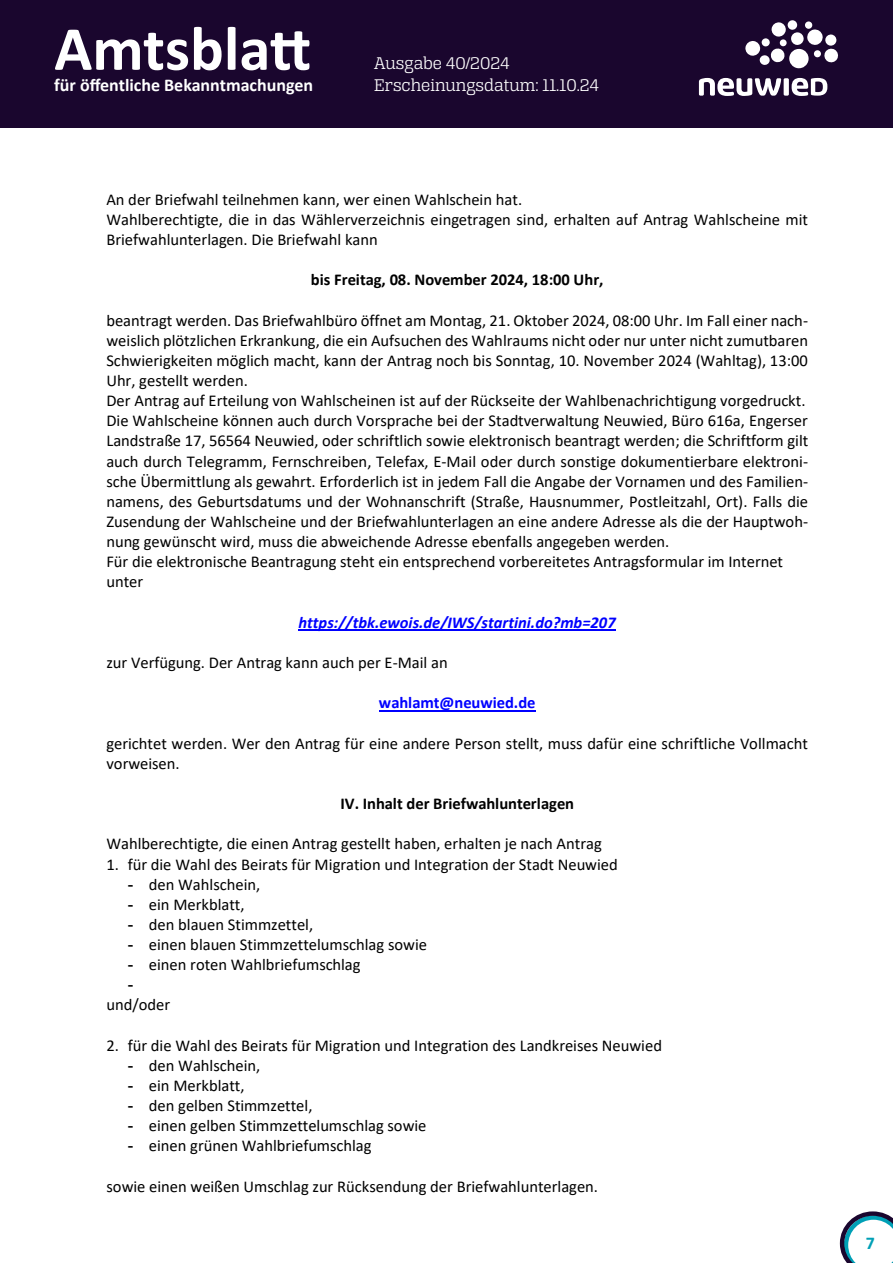
<style>
.page{position:relative;width:893px;height:1263px;background:#fff}
.page>*{position:absolute;margin:0;border:0;box-sizing:border-box;transform-origin:0 0}
.t1{font:700 63px "Calibri";color:#fff}
.t2{font:18px/21.6px "Alianza Slab 300";color:#fff}
.t3{font:700 18px "Calibri";color:#fff}
.t4{font:700 18px "Calibri";color:#00a0b6}
.t5{font:16.5px/20.1px "Calibri";color:#000}
.t6{font:700 16.5px "Calibri";letter-spacing:-.005em;color:#000}
.t7{font:italic 700 16.5px "Calibri";color:#00f}
.t8{font:700 16.5px "Calibri";letter-spacing:-.005em;color:#00f}
.t9{font:16.5px "Arial";color:#000}
.s1{font-family:"Arial"}
</style>
<div class="page">
<svg style="left:840px;top:1211px;width:53px;height:52px"></svg>
<div style="left:0;top:0;width:893px;height:128px;background:#1a062e"></div>
<svg style="left:745px;top:22px;width:93px;height:47px"></svg>
<div style="left:787px;top:20px;width:10px;height:10px;background:#fff;border-radius:50%"></div>
<svg style="left:699px;top:78px;width:128px;height:18px"></svg>
<hr style="left:298px;top:630px;width:318px;height:1px;background:#00f">
<hr style="left:379px;top:710px;width:157px;height:1px;background:#00f">
<h1 class="t1" style="left:54px;top:4px;width:258px">Amtsblatt</h1>
<p class="t3" style="left:54px;top:73px;width:260px">für öffentliche Bekanntmachungen</p>
<p class="t2" style="left:374px;top:53px;width:227px">Ausgabe 40/2024<br>Erscheinungsdatum: 11.10.24</p>
<p class="t5" style="left:106px;top:189px;width:703px">An der Briefwahl teilnehmen kann, wer einen Wahlschein hat.<br>Wahlberechtigte, die in das Wählerverzeichnis eingetragen sind, erhalten auf Antrag Wahlscheine mit<br>Briefwahlunterlagen. Die Briefwahl kann</p>
<p class="t6" style="left:311px;top:268px;width:294px">bis Freitag, 08. November 2024, 18:00 Uhr,</p>
<p class="t5" style="left:106px;top:310px;width:703px">beantragt werden. Das Briefwahlbüro öffnet am Montag, 21. Oktober 2024, 08:00 Uhr. Im Fall einer nach&shy;weislich plötzlichen Erkrankung, die ein Aufsuchen des Wahlraums nicht oder nur unter nicht zumutbaren Schwierigkeiten möglich macht, kann der Antrag noch bis Sonntag, 10. November 2024 (Wahltag), 13:00<br>Uhr, gestellt werden.<br>Der Antrag auf Erteilung von Wahlscheinen ist auf der Rückseite der Wahlbenachrichtigung vorgedruckt.<br>Die Wahlscheine können auch durch Vorsprache bei der Stadtverwaltung Neuwied, Büro 616a, Engerser Landstraße 17, 56564 Neuwied, oder schriftlich sowie elektronisch beantragt werden; die Schriftform gilt auch durch Telegramm, Fernschreiben, Telefax, E-Mail oder durch sonstige dokumentierbare elektroni&shy;sche Übermittlung als gewahrt. Erforderlich ist in jedem Fall die Angabe der Vornamen und des Familien&shy;namens, des Geburtsdatums und der Wohnanschrift (Straße, Hausnummer, Postleitzahl, Ort). Falls die Zusendung der Wahlscheine und der Briefwahlunterlagen an eine andere Adresse als die der Hauptwoh&shy;nung gewünscht wird, muss die abweichende Adresse ebenfalls angegeben werden.<br>Für die elektronische Beantragung steht ein entsprechend vorbereitetes Antragsformular im Internet unter</p>
<p class="t7" style="left:298px;top:610px;width:319px">https://tbk.ewois.de/IWS/startini.do?mb=207</p>
<p class="t5" style="left:106px;top:652px;width:343px">zur Verfügung. Der Antrag kann auch per E-Mail an</p>
<p class="t8" style="left:379px;top:691px;width:158px">wahlamt@neuwied.de</p>
<p class="t5" style="left:106px;top:733px;width:703px">gerichtet werden. Wer den Antrag für eine andere Person stellt, muss dafür eine schriftliche Vollmacht vorweisen.</p>
<p class="t6" style="left:340px;top:792px;width:235px">IV. Inhalt der Briefwahlunterlagen</p>
<p class="t5" style="left:106px;top:833px;width:497px">Wahlberechtigte, die einen Antrag gestellt haben, erhalten je nach Antrag</p>
<p class="t5" style="left:106px;top:853px;width:513px">1. für die Wahl des Beirats für Migration und Integration der Stadt Neuwied</p>
<p class="t5" style="left:128px;top:874px;width:134px"><span class="s1">-</span> den Wahlschein,</p>
<p class="t5" style="left:128px;top:894px;width:118px"><span class="s1">-</span> ein Merkblatt,</p>
<p class="t5" style="left:128px;top:914px;width:187px"><span class="s1">-</span> den blauen Stimmzettel,</p>
<p class="t5" style="left:128px;top:934px;width:301px"><span class="s1">-</span> einen blauen Stimmzettelumschlag sowie</p>
<p class="t5" style="left:128px;top:954px;width:234px"><span class="s1">-</span> einen roten Wahlbriefumschlag</p>
<p class="t9" style="left:128px;top:973px;width:7px">-</p>
<p class="t5" style="left:106px;top:994px;width:65px">und/oder</p>
<p class="t5" style="left:106px;top:1035px;width:557px">2. für die Wahl des Beirats für Migration und Integration des Landkreises Neuwied</p>
<p class="t5" style="left:128px;top:1055px;width:134px"><span class="s1">-</span> den Wahlschein,</p>
<p class="t5" style="left:128px;top:1075px;width:118px"><span class="s1">-</span> ein Merkblatt,</p>
<p class="t5" style="left:128px;top:1095px;width:186px"><span class="s1">-</span> den gelben Stimmzettel,</p>
<p class="t5" style="left:128px;top:1115px;width:300px"><span class="s1">-</span> einen gelben Stimmzettelumschlag sowie</p>
<p class="t5" style="left:128px;top:1135px;width:245px"><span class="s1">-</span> einen grünen Wahlbriefumschlag</p>
<p class="t5" style="left:106px;top:1176px;width:493px">sowie einen weißen Umschlag zur Rücksendung der Briefwahlunterlagen.</p>
<p class="t4" style="left:866px;top:1230px;width:11px">7</p>
</div>
